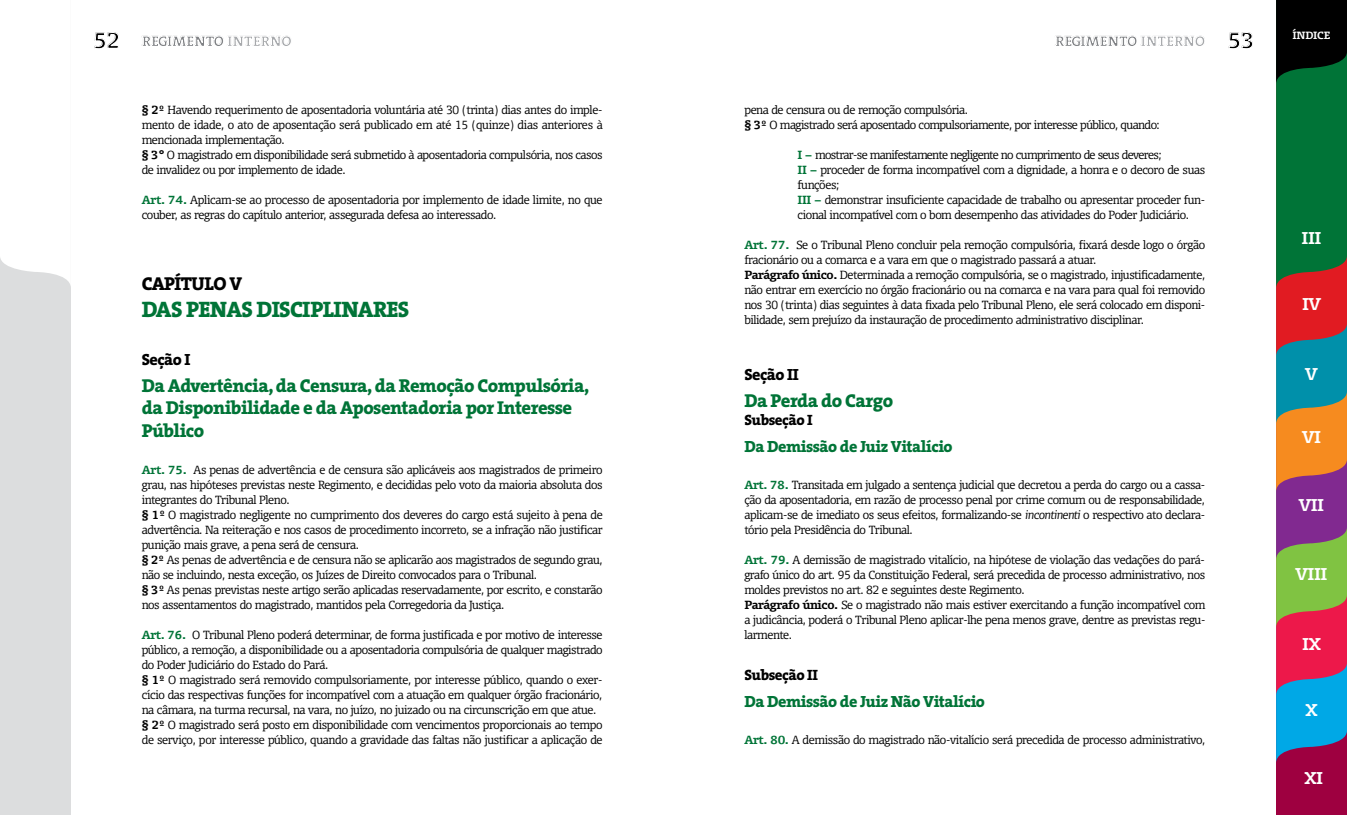
<style>
.page{position:relative;width:1347px;height:815px;background:#fff}
.page>*{position:absolute;margin:0;border:0;box-sizing:border-box;transform-origin:0 0}
.t1{font:800 22.5px "The Serif";letter-spacing:-.03em;color:#007437}
.t2{font:800 18.75px/22.5px "The Serif";letter-spacing:-.03em;color:#007437}
.t3{font:800 18.75px "The Serif";letter-spacing:-.03em;color:#000}
.t4{font:800 16.25px "The Serif";letter-spacing:-.03em;color:#007437}
.t5{font:700 16.25px "Olsen TF";letter-spacing:-.035em;color:#fff}
.t6{font:800 16.25px "The Serif";letter-spacing:-.03em;color:#000}
.t7{font:800 15px "The Serif";letter-spacing:-.01em;color:#808285}
.t8{font:800 15px "The Serif";letter-spacing:-.03em;color:#000}
.t9{font:300 11.25px/15px "Olsen TF";letter-spacing:-.035em;color:#000}
.t10{font:700 10px "Olsen TF";letter-spacing:-.035em;color:#fff}
.s1{font-family:"Olsen TF";font-weight:700;font-size:21.25px;color:#000}
.s2{color:#a7a9ac}
.s3{font-weight:700}
.s4{font-weight:700;color:#007437}
.s5{font-style:italic}
</style>
<div class="page">
<div style="left:1276px;top:0;width:70px;height:815px;background:#9e0040"></div>
<svg style="left:1276px;top:695px;width:70px;height:67px;fill:#00a8e6"></svg>
<svg style="left:1276px;top:627px;width:70px;height:68px;background:#b43a6e"></svg>
<svg style="left:1276px;top:0;width:70px;height:627px;background:#546143"></svg>
<div style="left:0;top:0;width:71px;height:815px;background:#dcddde"></div>
<div style="left:0;top:0;width:71px;height:286px;background:#fff"></div>
<h3 class="t7" style="left:93px;top:29px;width:200px"><span class="s1">52</span> REGIMENTO <span class="s2">INTERNO</span></h3>
<h3 class="t7" style="left:1055px;top:29px;width:202px">REGIMENTO <span class="s2">INTERNO</span> <span class="s1">53</span></h3>
<p class="t9" style="left:142px;top:102px;width:462px"><span class="s3">§ 2º</span> Havendo requerimento de aposentadoria voluntária até 30 (trinta) dias antes do imple&shy;mento de idade, o ato de aposentação será publicado em até 15 (quinze) dias anteriores à mencionada implementação.<br><span class="s3">§ 3°</span> O magistrado em disponibilidade será submetido à aposentadoria compulsória, nos casos de invalidez ou por implemento de idade.</p>
<p class="t9" style="left:142px;top:192px;width:462px"><span class="s4">Art. 74.</span> Aplicam-se ao processo de aposentadoria por implemento de idade limite, no que couber, as regras do capítulo anterior, assegurada defesa ao interessado.</p>
<h2 class="t3" style="left:142px;top:268px;width:102px">CAPÍTULO V</h2>
<h1 class="t1" style="left:142px;top:290px;width:269px">DAS PENAS DISCIPLINARES</h1>
<h3 class="t6" style="left:142px;top:346px;width:50px">Seção I</h3>
<h2 class="t2" style="left:142px;top:374px;width:449px">Da Advertência, da Censura, da Remoção Compulsória, da Disponibilidade e da Aposentadoria por Interesse<br>Público</h2>
<p class="t9" style="left:142px;top:462px;width:462px"><span class="s4">Art. 75.</span> As penas de advertência e de censura são aplicáveis aos magistrados de primeiro grau, nas hipóteses previstas neste Regimento, e decididas pelo voto da maioria absoluta dos integrantes do Tribunal Pleno.<br><span class="s3">§ 1º</span> O magistrado negligente no cumprimento dos deveres do cargo está sujeito à pena de advertência. Na reiteração e nos casos de procedimento incorreto, se a infração não justificar punição mais grave, a pena será de censura.<br><span class="s3">§ 2º</span> As penas de advertência e de censura não se aplicarão aos magistrados de segundo grau, não se incluindo, nesta exceção, os Juízes de Direito convocados para o Tribunal.<br><span class="s3">§ 3º</span> As penas previstas neste artigo serão aplicadas reservadamente, por escrito, e constarão nos assentamentos do magistrado, mantidos pela Corregedoria da Justiça.</p>
<p class="t9" style="left:142px;top:627px;width:462px"><span class="s4">Art. 76.</span> O Tribunal Pleno poderá determinar, de forma justificada e por motivo de interesse público, a remoção, a disponibilidade ou a aposentadoria compulsória de qualquer magistrado do Poder Judiciário do Estado do Pará.<br><span class="s3">§ 1º</span> O magistrado será removido compulsoriamente, por interesse público, quando o exer&shy;cício das respectivas funções for incompatível com a atuação em qualquer órgão fracionário, na câmara, na turma recursal, na vara, no juízo, no juizado ou na circunscrição em que atue. <span class="s3">§ 2º</span> O magistrado será posto em disponibilidade com vencimentos proporcionais ao tempo de serviço, por interesse público, quando a gravidade das faltas não justificar a aplicação de</p>
<p class="t9" style="left:744px;top:102px;width:417px">pena de censura ou de remoção compulsória.<br><span class="s3">§ 3º</span> O magistrado será aposentado compulsoriamente, por interesse público, quando:</p>
<p class="t9" style="left:797px;top:147px;width:409px"><span class="s4">I –</span> mostrar-se manifestamente negligente no cumprimento de seus deveres;<br><span class="s4">II –</span> proceder de forma incompatível com a dignidade, a honra e o decoro de suas funções;<br><span class="s4">III –</span> demonstrar insuficiente capacidade de trabalho ou apresentar proceder fun&shy;cional incompatível com o bom desempenho das atividades do Poder Judiciário.</p>
<p class="t9" style="left:744px;top:237px;width:462px"><span class="s4">Art. 77.</span> Se o Tribunal Pleno concluir pela remoção compulsória, fixará desde logo o órgão fracionário ou a comarca e a vara em que o magistrado passará a atuar.<br><span class="s3">Parágrafo único.</span> Determinada a remoção compulsória, se o magistrado, injustificadamente, não entrar em exercício no órgão fracionário ou na comarca e na vara para qual foi removido nos 30 (trinta) dias seguintes à data fixada pelo Tribunal Pleno, ele será colocado em disponi&shy;bilidade, sem prejuízo da instauração de procedimento administrativo disciplinar.</p>
<h3 class="t6" style="left:744px;top:361px;width:56px">Seção II</h3>
<h2 class="t2" style="left:744px;top:389px;width:150px">Da Perda do Cargo</h2>
<h3 class="t8" style="left:744px;top:408px;width:70px">Subseção I</h3>
<h3 class="t4" style="left:744px;top:432px;width:210px">Da Demissão de Juiz Vitalício</h3>
<p class="t9" style="left:744px;top:477px;width:462px;text-align:justify"><span class="s4">Art. 78.</span> Transitada em julgado a sentença judicial que decretou a perda do cargo ou a cassa&shy;ção da aposentadoria, em razão de processo penal por crime comum ou de responsabilidade, aplicam-se de imediato os seus efeitos, formalizando-se <span class="s5">incontinenti</span> o respectivo ato declara&shy;tório pela Presidência do Tribunal.</p>
<p class="t9" style="left:744px;top:552px;width:462px"><span class="s4">Art. 79.</span> A demissão de magistrado vitalício, na hipótese de violação das vedações do pará&shy;grafo único do art. 95 da Constituição Federal, será precedida de processo administrativo, nos moldes previstos no art. 82 e seguintes deste Regimento.<br><span class="s3">Parágrafo único.</span> Se o magistrado não mais estiver exercitando a função incompatível com a judicância, poderá o Tribunal Pleno aplicar-lhe pena menos grave, dentre as previstas regu&shy;larmente.</p>
<h3 class="t8" style="left:744px;top:663px;width:75px">Subseção II</h3>
<h3 class="t4" style="left:744px;top:687px;width:242px">Da Demissão de Juiz Não Vitalício</h3>
<p class="t9" style="left:744px;top:732px;width:462px"><span class="s4">Art. 80.</span> A demissão do magistrado não-vitalício será precedida de processo administrativo,</p>
<p class="t10" style="left:1292px;top:29px;width:39px">Índice</p>
<h3 class="t5" style="left:1301px;top:227px;width:21px">III</h3>
<h3 class="t5" style="left:1302px;top:293px;width:20px">IV</h3>
<h3 class="t5" style="left:1305px;top:363px;width:14px">V</h3>
<h3 class="t5" style="left:1302px;top:426px;width:20px">VI</h3>
<h3 class="t5" style="left:1298px;top:494px;width:27px">VII</h3>
<h3 class="t5" style="left:1295px;top:563px;width:33px">VIII</h3>
<h3 class="t5" style="left:1302px;top:633px;width:20px">IX</h3>
<h3 class="t5" style="left:1305px;top:700px;width:14px">X</h3>
<h3 class="t5" style="left:1304px;top:767px;width:20px">XI</h3>
</div>
